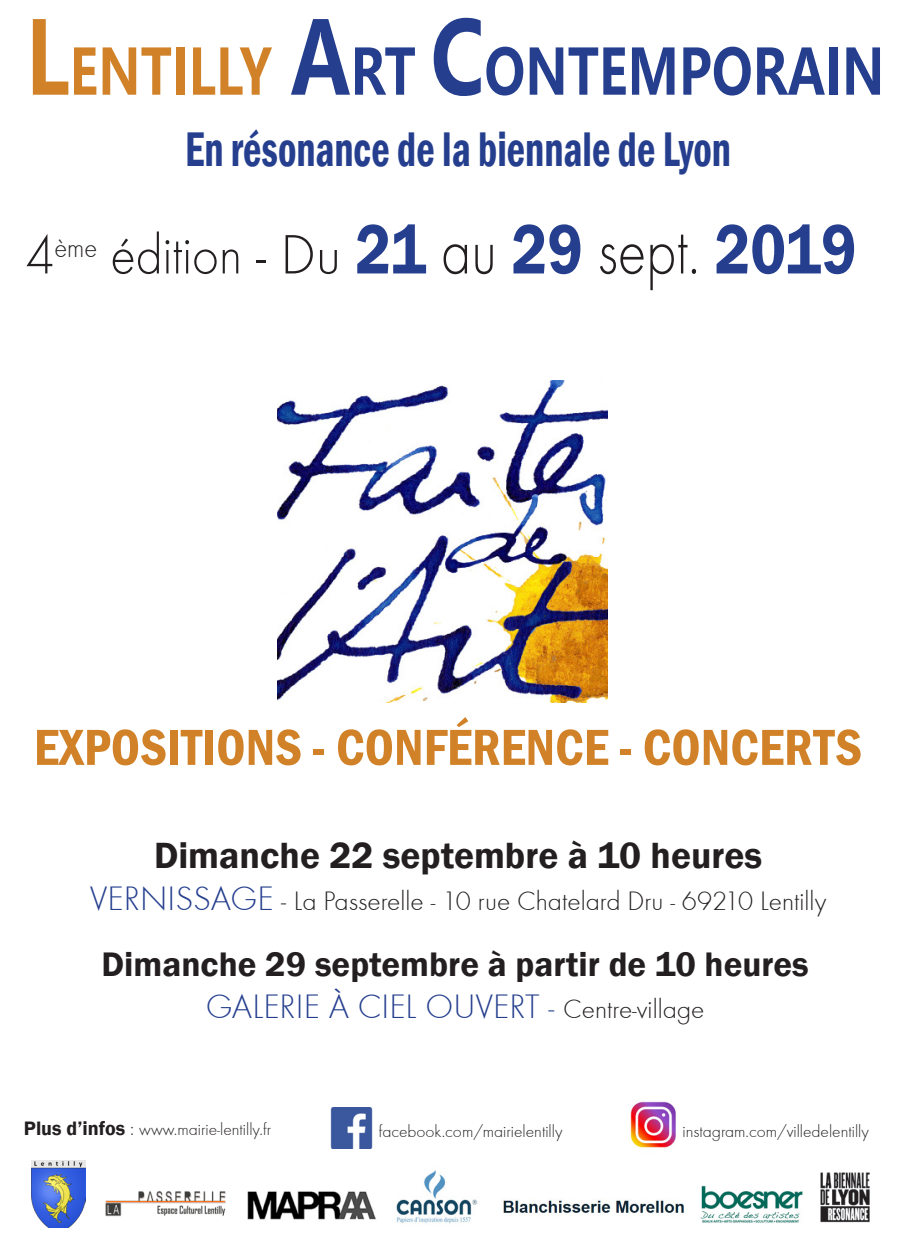
<style>
.page{position:relative;width:909px;height:1244px;background:#fff}
.page>*{position:absolute;margin:0;border:0;box-sizing:border-box;transform-origin:0 0}
.t1{font:700 62.5px "Microsoft Ya Hei UI";color:#253f8e;scale:.8 1}
.t2{font:57.5px "Futura T Ligh";color:#231f20;scale:.91 1}
.t3{font:600 condensed 52.5px "Franklin Gothic";color:#d18229}
.t4{font:600 condensed 50px "Franklin Gothic";color:#253f8e;scale:.8 1}
.t5{font:600 37.5px "Franklin Gothic";color:#231f20}
.t6{font:600 35px "Franklin Gothic";color:#231f20}
.t7{font:35px "Futura T Ligh";color:#253f8e}
.t8{font:27.5px "Futura T Ligh";color:#231f20}
.t9{font:17.5px "Futura T Ligh";color:#231f20}
.s1{font-size:100px;color:#d18229}
.s2{color:#d18229}
.s3{font-size:100px}
.s4{font-family:"Franklin Gothic";font-weight:600;font-size:72.5px;color:#253f8e}
.s5{font-size:70px}
.s6{font-size:35px;color:#253f8e}
.s7{font-size:30px}
.s8{font-size:27.5px;color:#231f20}
.s9{font-family:"Franklin Gothic";font-weight:600;font-size:20px}
.s10{font-size:20px}
</style>
<div class="page">
<img style="left:32px;top:1160px;width:54px;height:67px">
<img style="left:105px;top:1191px;width:121px;height:26px">
<img style="left:247px;top:1191px;width:129px;height:29px">
<img style="left:330px;top:1108px;width:43px;height:41px">
<img style="left:396px;top:1170px;width:82px;height:54px">
<img style="left:503px;top:1198px;width:181px;height:17px">
<img style="left:700px;top:1185px;width:103px;height:38px">
<img style="left:820px;top:1172px;width:50px;height:51px">
<img style="left:630px;top:1101px;width:46px;height:47px">
<img style="left:277px;top:381px;width:330px;height:321px">
<p class="t1" style="left:26px;top:29px;width:1075px"><span class="s1">L</span><span class="s2">ENTILLY</span> <span class="s3">A</span>RT <span class="s3">C</span>ONTEMPORAIN</p>
<p class="t4" style="left:185px;top:116px;width:684px">En résonance de la biennale de Lyon</p>
<p class="t2" style="left:26px;top:224px;width:914px">4<sup>ème</sup> édition - Du <span class="s4">21</span> <span class="s5">au</span> <span class="s4">29</span> <span class="s5">sept.</span> <span class="s4">2019</span></p>
<p class="t3" style="left:34px;top:712px;width:830px">EXPOSITIONS - CONFÉRENCE - CONCERTS</p>
<p class="t5" style="left:154px;top:832px;width:610px">Dimanche 22 septembre à 10 heures</p>
<p class="t8" style="left:90px;top:886px;width:738px"><span class="s6">VERNISSAGE</span> <span class="s7">-</span> La Passerelle - 10 rue Chatelard Dru - 69210 Lentilly</p>
<p class="t6" style="left:102px;top:943px;width:709px">Dimanche 29 septembre à partir de 10 heures</p>
<p class="t7" style="left:206px;top:988px;width:500px">GALERIE À CIEL OUVERT - <span class="s8">Centre-village</span></p>
<p class="t9" style="left:24px;top:1120px;width:249px"><span class="s9">Plus d’infos</span> <span class="s10">:</span> www.mairie-lentilly.fr</p>
<p class="t9" style="left:379px;top:1121px;width:185px">facebook.com/mairielentilly</p>
<p class="t9" style="left:682px;top:1121px;width:188px">instagram.com/villedelentilly</p>
</div>
